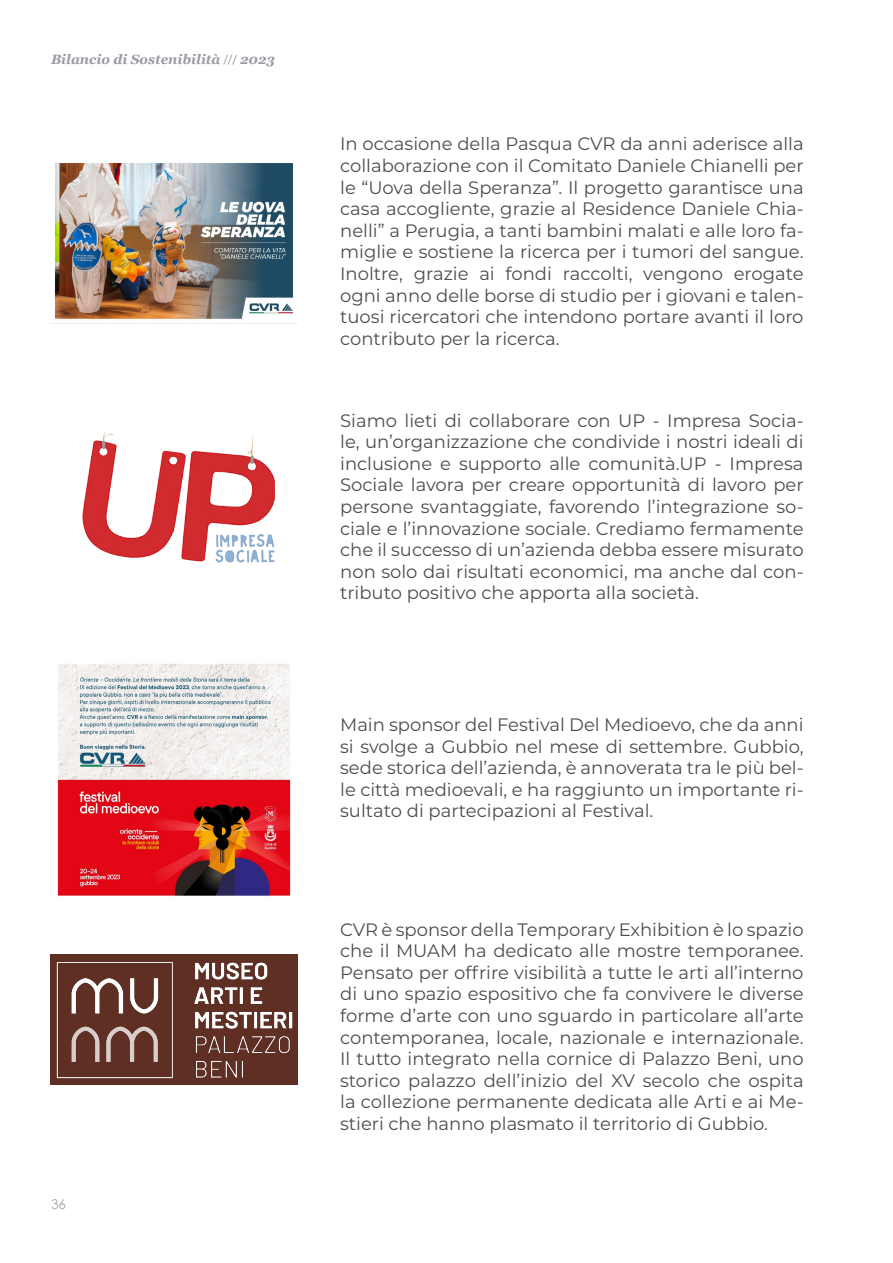
<style>
.page{position:relative;width:893px;height:1263px;background:#fff}
.page>*{position:absolute;margin:0;border:0;box-sizing:border-box;transform-origin:0 0}
.t1{font:18px/21.6px "Montserrat";color:#231f20;text-align:justify}
.Index_n_pagina_SX{font:italic 700 13.5px "Georgia";color:#9c99a4}
.t2{font:13.5px "Century Gothic";color:#a6a3ad}
.s1{font-family:"Myriad Pro";font-weight:400;font-style:normal}
</style>
<div class="page">
<img style="left:54px;top:163px;width:240px;height:158px">
<img style="left:83px;top:431px;width:191px;height:131px">
<img style="left:57px;top:664px;width:234px;height:232px">
<div style="left:51px;top:954px;width:247px;height:130px;background:#5f2f24"></div>
<img style="left:57px;top:962px;width:235px;height:116px">
<p class="Index_n_pagina_SX" style="left:51px;top:51px;width:225px">Bilancio di Sostenibilità <span class="s1">///</span> 2023</p>
<p class="t2" style="left:51px;top:1195px;width:16px">36</p>
<p class="t1" style="left:340px;top:133px;width:465px">In occasione della Pasqua CVR da anni aderisce alla collaborazione con il Comitato Daniele Chianelli per le “Uova della Speranza”. Il progetto garantisce una casa accogliente, grazie al Residence Daniele Chia&shy;nelli” a Perugia, a tanti bambini malati e alle loro fa&shy;miglie e sostiene la ricerca per i tumori del sangue.<br>Inoltre, grazie ai fondi raccolti, vengono erogate ogni anno delle borse di studio per i giovani e talen&shy;tuosi ricercatori che intendono portare avanti il loro contributo per la ricerca.</p>
<p class="t1" style="left:340px;top:409px;width:465px">Siamo lieti di collaborare con UP - Impresa Socia&shy;le, un’organizzazione che condivide i nostri ideali di inclusione e supporto alle comunità.UP - Impresa Sociale lavora per creare opportunità di lavoro per persone svantaggiate, favorendo l’integrazione so&shy;ciale e l’innovazione sociale. Crediamo fermamente che il successo di un’azienda debba essere misurato non solo dai risultati economici, ma anche dal con&shy;tributo positivo che apporta alla società.</p>
<p class="t1" style="left:340px;top:713px;width:465px">Main sponsor del Festival Del Medioevo, che da anni si svolge a Gubbio nel mese di settembre. Gubbio, sede storica dell’azienda, è annoverata tra le più bel&shy;le città medioevali, e ha raggiunto un importante ri&shy;sultato di partecipazioni al Festival.</p>
<p class="t1" style="left:340px;top:918px;width:465px">CVR è sponsor della Temporary Exhibition è lo spazio che il MUAM ha dedicato alle mostre temporanee.<br>Pensato per offrire visibilità a tutte le arti all’interno di uno spazio espositivo che fa convivere le diverse forme d’arte con uno sguardo in particolare all’arte contemporanea, locale, nazionale e internazionale.<br>Il tutto integrato nella cornice di Palazzo Beni, uno storico palazzo dell’inizio del XV secolo che ospita la collezione permanente dedicata alle Arti e ai Me&shy;stieri che hanno plasmato il territorio di Gubbio.</p>
</div>
